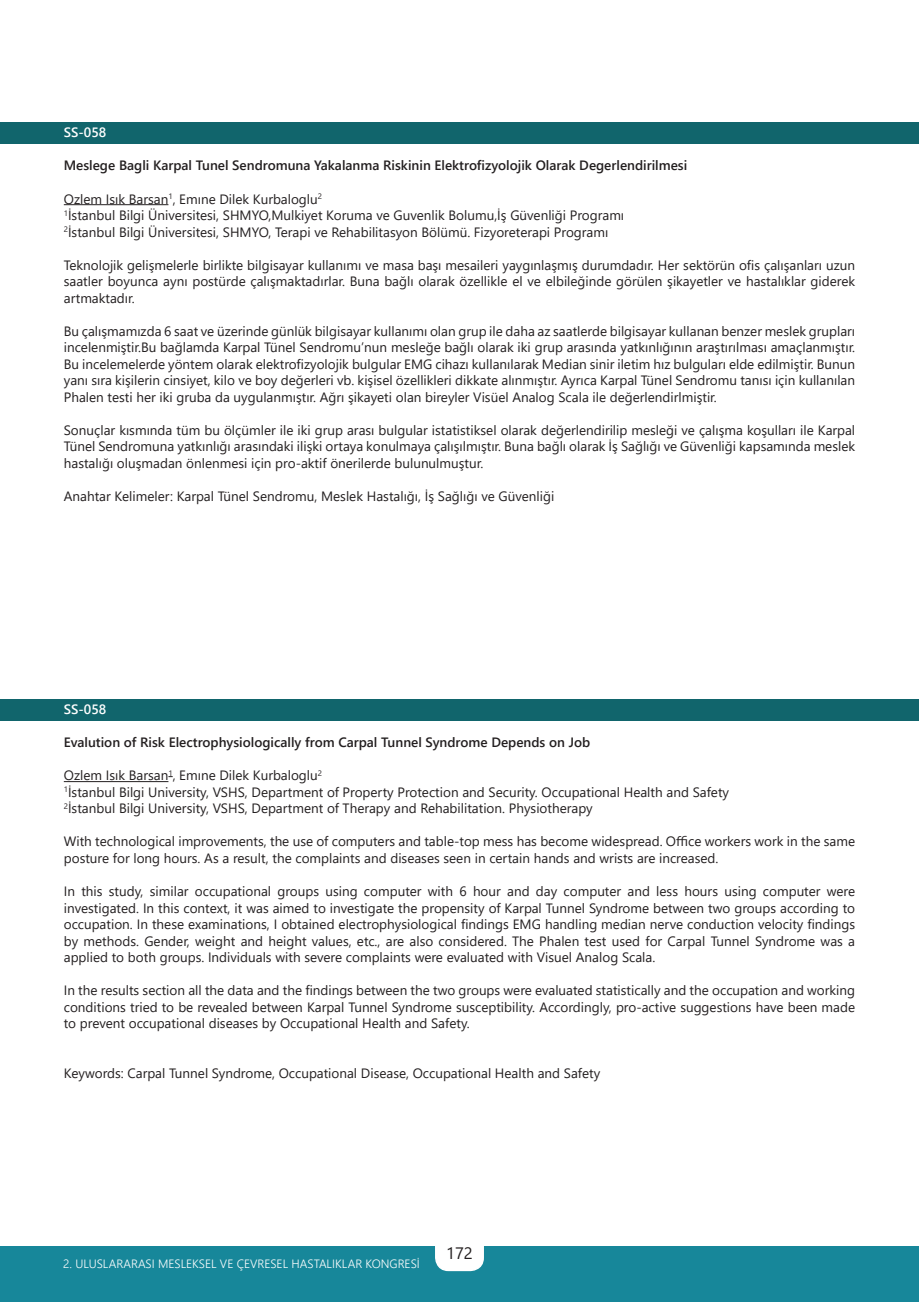
<style>
.page{position:relative;width:919px;height:1302px;background:#fff}
.page>*{position:absolute;margin:0;border:0;box-sizing:border-box;transform-origin:0 0}
.t1{font:16.5px "Segoe UI";color:#231f20}
.t2{font:13.5px/16.5px "Segoe UI";color:#231f20;text-align:justify}
.t3{font:600 13.5px "Segoe UI";color:#231f20}
.t4{font:600 13.5px "Segoe UI";color:#fff}
.t5{font:300 12px "Segoe UI";color:#fff}
</style>
<div class="page">
<div style="left:0;top:1246px;width:918px;height:55px;background:#17879a"></div>
<hr style="left:918px;top:1246px;width:1px;height:55px;background:#17879a">
<div style="left:436px;top:1222px;width:47px;height:48px;background:#fff;border-radius:13px"></div>
<div style="left:435px;top:1221px;width:49px;height:49px;border:2px solid #fff;border-radius:13px"></div>
<div style="left:0;top:122px;width:918px;height:22px;background:#11656c"></div>
<div style="left:0;top:699px;width:918px;height:21px;background:#11656c"></div>
<hr style="left:64px;top:204px;width:104px;height:1px;background:#231f20">
<hr style="left:64px;top:781px;width:104px;height:1px;background:#231f20">
<p class="t4" style="left:64px;top:120px;width:44px">SS-058</p>
<p class="t3" style="left:64px;top:153px;width:625px">Meslege Bagli Karpal Tunel Sendromuna Yakalanma Riskinin Elektrofizyolojik Olarak Degerlendirilmesi</p>
<p class="t2" style="left:64px;top:189px;width:260px">Ozlem Isık Barsan<sup>1</sup>, Emıne Dilek Kurbaloglu<sup>2</sup></p>
<p class="t2" style="left:64px;top:206px;width:562px"><sup>1</sup>İstanbul Bilgi Üniversitesi, SHMYO,Mulkiyet Koruma ve Guvenlik Bolumu,İş Güvenliği Programı</p>
<p class="t2" style="left:64px;top:222px;width:546px"><sup>2</sup>İstanbul Bilgi Üniversitesi, SHMYO, Terapi ve Rehabilitasyon Bölümü. Fizyoreterapi Programı</p>
<p class="t2" style="left:64px;top:255px;width:792px">Teknolojik gelişmelerle birlikte bilgisayar kullanımı ve masa başı mesaileri yaygınlaşmış durumdadır. Her sektörün ofis çalışanları uzun saatler boyunca aynı postürde çalışmaktadırlar. Buna bağlı olarak özellikle el ve elbileğinde görülen şikayetler ve hastalıklar giderek artmaktadır.</p>
<p class="t2" style="left:64px;top:321px;width:792px">Bu çalışmamızda 6 saat ve üzerinde günlük bilgisayar kullanımı olan grup ile daha az saatlerde bilgisayar kullanan benzer meslek grupları incelenmiştir.Bu bağlamda Karpal Tünel Sendromu’nun mesleğe bağlı olarak iki grup arasında yatkınlığının araştırılması amaçlanmıştır.<br>Bu incelemelerde yöntem olarak elektrofizyolojik bulgular EMG cihazı kullanılarak Median sinir iletim hız bulguları elde edilmiştir. Bunun yanı sıra kişilerin cinsiyet, kilo ve boy değerleri vb. kişisel özellikleri dikkate alınmıştır. Ayrıca Karpal Tünel Sendromu tanısı için kullanılan Phalen testi her iki gruba da uygulanmıştır. Ağrı şikayeti olan bireyler Visüel Analog Scala ile değerlendirlmiştir.</p>
<p class="t2" style="left:64px;top:420px;width:792px">Sonuçlar kısmında tüm bu ölçümler ile iki grup arası bulgular istatistiksel olarak değerlendirilip mesleği ve çalışma koşulları ile Karpal Tünel Sendromuna yatkınlığı arasındaki ilişki ortaya konulmaya çalışılmıştır. Buna bağlı olarak İş Sağlığı ve Güvenliği kapsamında meslek hastalığı oluşmadan önlenmesi için pro-aktif önerilerde bulunulmuştur.</p>
<p class="t2" style="left:64px;top:486px;width:492px">Anahtar Kelimeler: Karpal Tünel Sendromu, Meslek Hastalığı, İş Sağlığı ve Güvenliği</p>
<p class="t4" style="left:64px;top:696px;width:44px">SS-058</p>
<p class="t3" style="left:64px;top:729px;width:528px">Evalution of Risk Electrophysiologically from Carpal Tunnel Syndrome Depends on Job</p>
<p class="t2" style="left:64px;top:766px;width:260px">Ozlem Isık Barsan<sup>1</sup>, Emıne Dilek Kurbaloglu<sup>2</sup></p>
<p class="t2" style="left:64px;top:782px;width:666px"><sup>1</sup>İstanbul Bilgi University, VSHS, Department of Property Protection and Security. Occupational Health and Safety</p>
<p class="t2" style="left:64px;top:799px;width:530px"><sup>2</sup>İstanbul Bilgi University, VSHS, Department of Therapy and Rehabilitation. Physiotherapy</p>
<p class="t2" style="left:64px;top:832px;width:792px">With technological improvements, the use of computers and table-top mess has become widespread. Office workers work in the same posture for long hours. As a result, the complaints and diseases seen in certain hands and wrists are increased.</p>
<p class="t2" style="left:64px;top:881px;width:792px">In this study, similar occupational groups using computer with 6 hour and day computer and less hours using computer were investigated. In this context, it was aimed to investigate the propensity of Karpal Tunnel Syndrome between two groups according to occupation. In these examinations, I obtained electrophysiological findings EMG handling median nerve conduction velocity findings by methods. Gender, weight and height values, etc., are also considered. The Phalen test used for Carpal Tunnel Syndrome was a applied to both groups. Individuals with severe complaints were evaluated with Visuel Analog Scala.</p>
<p class="t2" style="left:64px;top:980px;width:792px">In the results section all the data and the findings between the two groups were evaluated statistically and the occupation and working conditions tried to be revealed between Karpal Tunnel Syndrome susceptibility. Accordingly, pro-active suggestions have been made to prevent occupational diseases by Occupational Health and Safety.</p>
<p class="t2" style="left:64px;top:1063px;width:538px">Keywords: Carpal Tunnel Syndrome, Occupational Disease, Occupational Health and Safety</p>
<p class="t5" style="left:63px;top:1252px;width:358px">2. ULUSLARARASI MESLEKSEL VE ÇEVRESEL HASTALIKLAR KONGRESİ</p>
<p class="t1" style="left:446px;top:1236px;width:28px">172</p>
</div>
